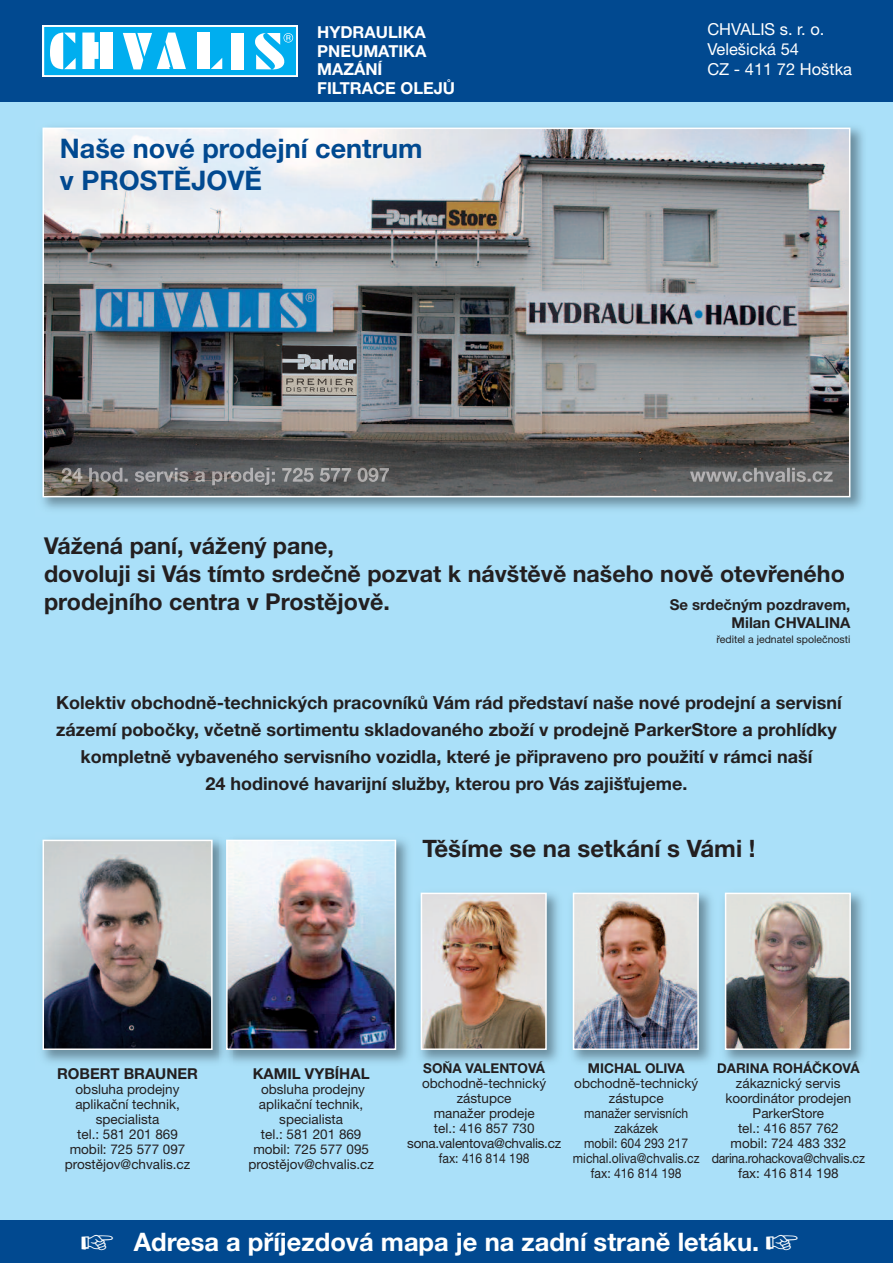
<style>
.page{position:relative;width:893px;height:1263px;background:#aae0f9}
.page>*{position:absolute;margin:0;border:0;box-sizing:border-box;transform-origin:0 0}
.t1{font:700 27px/32.4px "Helvetica Neue CE";color:#014990}
.t2{font:700 25.5px "Helvetica Neue CE";color:#fff}
.t3{font:700 24px "Helvetica Neue CE";color:#231f20}
.t4{font:700 23.25px/27.9px "Helvetica Neue CE";color:#231f20}
.t5{font:700 18px/27px "Helvetica Neue CE";color:#231f20;text-align:center}
.t6{font:700 16.5px/18.8px "Helvetica Neue CE";color:#fff}
.t7{font:16.5px/19.8px "Helvetica Neue CE";color:#fff}
.t8{font:700 15px/18px "Helvetica Neue CE";color:#231f20;text-align:right}
.t9{font:13.5px/15px "Helvetica Neue CE";color:#231f20;text-align:center}
.t10{font:700 13.5px "Helvetica Neue CE";color:#231f20}
.t11{font:10.5px "Helvetica Neue CE";color:#231f20}
</style>
<div class="page">
<div style="left:0;top:0;width:893px;height:102px;background:#014990"></div>
<div style="left:43px;top:26px;width:255px;height:51px;background:#fff"></div>
<div style="left:44px;top:26px;width:253px;height:50px;background:#00aeef"></div>
<div style="left:43px;top:26px;width:254px;height:50px;border:1px solid #fff"></div>
<svg style="left:211px;top:58px;width:11px;height:11px"></svg>
<svg style="left:50px;top:33px;width:26px;height:36px"></svg>
<div style="left:197px;top:33px;width:13px;height:36px;background:#fff"></div>
<div style="left:231px;top:33px;width:12px;height:37px;background:#fff"></div>
<svg style="left:123px;top:33px;width:63px;height:36px"></svg>
<div style="left:101px;top:33px;width:12px;height:36px;background:#fff"></div>
<svg style="left:82px;top:33px;width:17px;height:36px"></svg>
<svg style="left:255px;top:33px;width:38px;height:37px"></svg>
<img style="left:42px;top:839px;width:366px;height:224px">
<img style="left:46px;top:843px;width:164px;height:204px">
<div style="left:43px;top:840px;width:170px;height:210px;border:2px solid #fff"></div>
<img style="left:229px;top:843px;width:164px;height:204px">
<div style="left:226px;top:840px;width:170px;height:210px;border:2px solid #fff"></div>
<div style="left:0;top:1220px;width:893px;height:43px;background:#014990"></div>
<img style="left:42px;top:127px;width:821px;height:382px">
<img style="left:46px;top:131px;width:801px;height:363px">
<div style="left:43px;top:128px;width:807px;height:369px;border:2px solid #fff"></div>
<img style="left:420px;top:892px;width:444px;height:177px">
<img style="left:728px;top:896px;width:120px;height:151px">
<div style="left:725px;top:893px;width:126px;height:157px;border:2px solid #fff"></div>
<img style="left:424px;top:896px;width:120px;height:151px">
<div style="left:421px;top:893px;width:126px;height:157px;border:2px solid #fff"></div>
<img style="left:566px;top:892px;width:1px;height:177px">
<img style="left:576px;top:896px;width:120px;height:151px">
<div style="left:573px;top:893px;width:126px;height:157px;border:2px solid #fff"></div>
<img style="left:690px;top:468px;width:143px;height:14px">
<img style="left:61px;top:468px;width:180px;height:17px">
<p class="t6" style="left:317px;top:24px;width:139px">HYDRAULIKA<br>PNEUMATIKA<br>MAZÁNÍ<br>FILTRACE OLEJŮ</p>
<h1 class="t1" style="left:60px;top:134px;width:364px">Naše nové prodejní centrum v PROSTĚJOVĚ</h1>
<p class="t7" style="left:707px;top:21px;width:146px">CHVALIS s. r. o.<br>Velešická 54<br>CZ - 411 72 Hoštka</p>
<h3 class="t4" style="left:44px;top:534px;width:802px">Vážená paní, vážený pane,<br>dovoluji si Vás tímto srdečně pozvat k návštěvě našeho nově otevřeného prodejního centra v Prostějově.</h3>
<p class="t8" style="left:670px;top:597px;width:182px">Se srdečným pozdravem,<br>Milan CHVALINA</p>
<p class="t11" style="left:716px;top:635px;width:135px">ředitel a jednatel společnosti</p>
<p class="t5" style="left:56px;top:691px;width:787px">Kolektiv obchodně-technických pracovníků Vám rád představí naše nové prodejní a servisní zázemí pobočky, včetně sortimentu skladovaného zboží v prodejně ParkerStore a prohlídky kompletně vybaveného servisního vozidla, které je připraveno pro použití v rámci naší<br>24 hodinové havarijní služby, kterou pro Vás zajišťujeme.</p>
<h3 class="t3" style="left:422px;top:840px;width:335px">Těšíme se na setkání s Vámi !</h3>
<p class="t8" style="left:57px;top:1066px;width:142px">ROBERT BRAUNER</p>
<p class="t9" style="left:65px;top:1083px;width:127px">obsluha prodejny aplikační technik, specialista<br>tel.: 581 201 869 mobil: 725 577 097 prostějov@chvalis.cz</p>
<p class="t8" style="left:253px;top:1066px;width:118px">KAMIL VYBÍHAL</p>
<p class="t9" style="left:248px;top:1083px;width:127px">obsluha prodejny aplikační technik, specialista<br>tel.: 581 201 869 mobil: 725 577 095 prostějov@chvalis.cz</p>
<p class="t10" style="left:423px;top:1063px;width:123px">SOŇA VALENTOVÁ</p>
<p class="t9" style="left:407px;top:1077px;width:155px">obchodně-technický zástupce<br>manažer prodeje<br>tel.: 416 857 730 sona.valentova@chvalis.cz fax: 416 814 198</p>
<p class="t10" style="left:588px;top:1063px;width:98px">MICHAL OLIVA</p>
<p class="t9" style="left:573px;top:1077px;width:128px">obchodně-technický zástupce<br>manažer servisních zakázek<br>mobil: 604 293 217 michal.oliva@chvalis.cz fax: 416 814 198</p>
<p class="t10" style="left:717px;top:1063px;width:144px">DARINA ROHÁČKOVÁ</p>
<p class="t9" style="left:712px;top:1077px;width:155px">zákaznický servis koordinátor prodejen<br>ParkerStore<br>tel.: 416 857 762<br>mobil: 724 483 332 darina.rohackova@chvalis.cz fax: 416 814 198</p>
<h2 class="t2" style="left:81px;top:1232px;width:720px">☞ Adresa a příjezdová mapa je na zadní straně letáku. ☞</h2>
</div>
